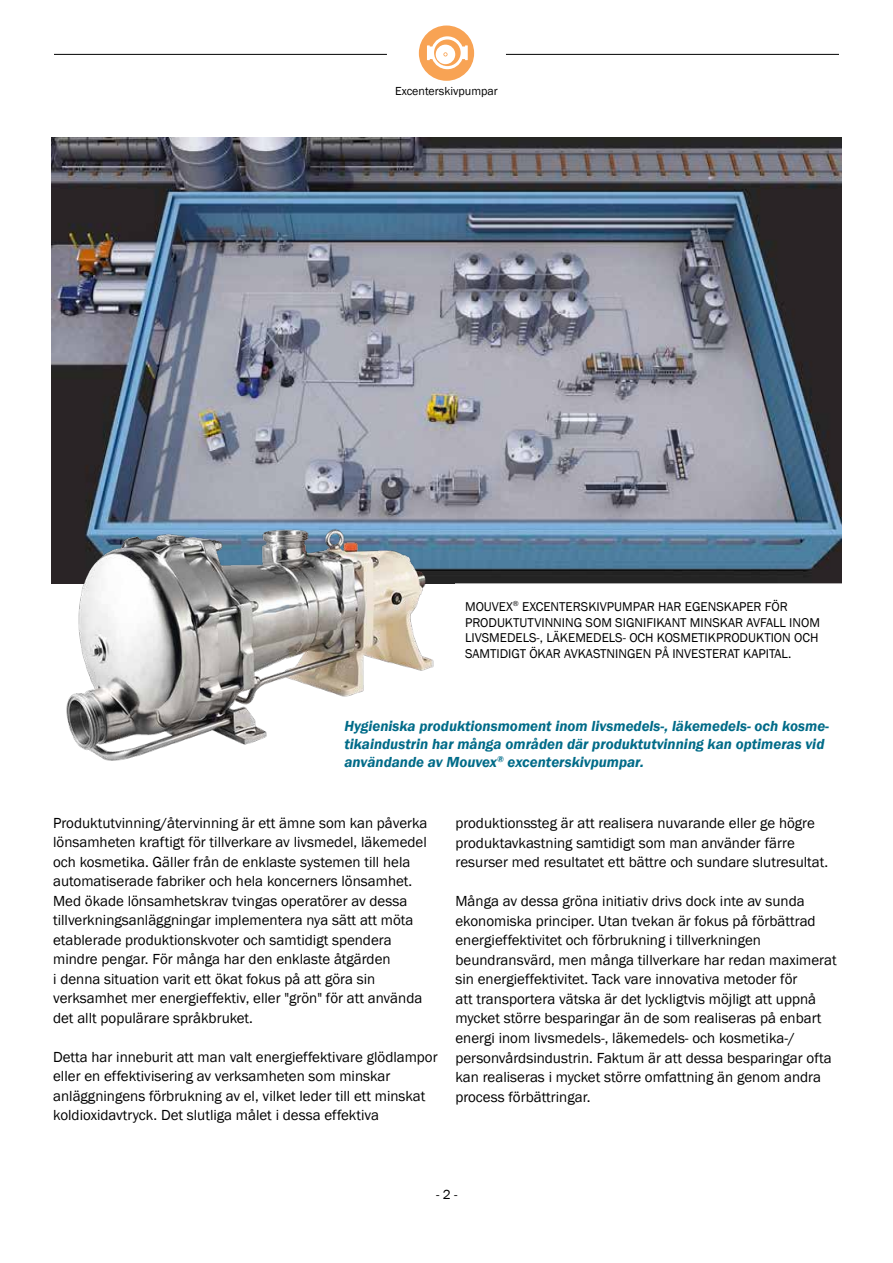
<style>
.page{position:relative;width:893px;height:1263px;background:#fff}
.page>*{position:absolute;margin:0;border:0;box-sizing:border-box;transform-origin:0 0}
.t1{font:15px/19.5px "Franklin Gothic";color:#000}
.t2{font:italic 600 15px/18px "Franklin Gothic";color:#006b88}
.t3{font:13.5px "Franklin Gothic";color:#000}
.t4{font:13.2px/15.8px "Franklin Gothic";color:#000}
.t5{font:12px "Franklin Gothic";color:#000}
</style>
<div class="page">
<hr style="left:54px;top:54px;width:333px;height:1px;background:#000">
<hr style="left:506px;top:54px;width:333px;height:1px;background:#000">
<div style="left:419px;top:26px;width:55px;height:55px;background:#f8a354;border-radius:50%"></div>
<svg style="left:427px;top:36px;width:41px;height:33px"></svg>
<img style="left:51px;top:137px;width:790px;height:446px">
<img style="left:51px;top:507px;width:404px;height:254px">
<p class="t5" style="left:395px;top:83px;width:104px">Excenterskivpumpar</p>
<p class="t4" style="left:465px;top:599px;width:357px">MOUVEX<sup>®</sup> EXCENTERSKIVPUMPAR HAR EGENSKAPER FÖR PRODUKTUTVINNING SOM SIGNIFIKANT MINSKAR AVFALL INOM LIVSMEDELS-, LÄKEMEDELS- OCH KOSMETIKPRODUKTION OCH SAMTIDIGT ÖKAR AVKASTNINGEN PÅ INVESTERAT KAPITAL.</p>
<p class="t2" style="left:344px;top:717px;width:486px">Hygieniska produktionsmoment inom livsmedels-, läkemedels- och kosme&shy;tikaindustrin har många områden där produktutvinning kan optimeras vid användande av Mouvex<sup>®</sup> excenterskivpumpar.</p>
<p class="t1" style="left:53px;top:813px;width:376px">Produktutvinning/återvinning är ett ämne som kan påverka lönsamheten kraftigt för tillverkare av livsmedel, läkemedel och kosmetika. Gäller från de enklaste systemen till hela automatiserade fabriker och hela koncerners lönsamhet.<br>Med ökade lönsamhetskrav tvingas operatörer av dessa tillverkningsanläggningar implementera nya sätt att möta etablerade produktionskvoter och samtidigt spendera mindre pengar. För många har den enklaste åtgärden<br>i denna situation varit ett ökat fokus på att göra sin verksamhet mer energieffektiv, eller "grön" för att använda det allt populärare språkbruket.</p>
<p class="t1" style="left:53px;top:1047px;width:386px">Detta har inneburit att man valt energieffektivare glödlampor eller en effektivisering av verksamheten som minskar anläggningens förbrukning av el, vilket leder till ett minskat koldioxidavtryck. Det slutliga målet i dessa effektiva</p>
<p class="t1" style="left:455px;top:814px;width:374px">produktionssteg är att realisera nuvarande eller ge högre produktavkastning samtidigt som man använder färre resurser med resultatet ett bättre och sundare slutresultat.</p>
<p class="t1" style="left:455px;top:892px;width:383px">Många av dessa gröna initiativ drivs dock inte av sunda ekonomiska principer. Utan tvekan är fokus på förbättrad energieffektivitet och förbrukning i tillverkningen beundransvärd, men många tillverkare har redan maximerat sin energieffektivitet. Tack vare innovativa metoder för<br>att transportera vätska är det lyckligtvis möjligt att uppnå mycket större besparingar än de som realiseras på enbart energi inom livsmedels-, läkemedels- och kosmetika-/ personvårdsindustrin. Faktum är att dessa besparingar ofta kan realiseras i mycket större omfattning än genom andra process förbättringar.</p>
<p class="t3" style="left:436px;top:1186px;width:23px">- 2 -</p>
</div>
